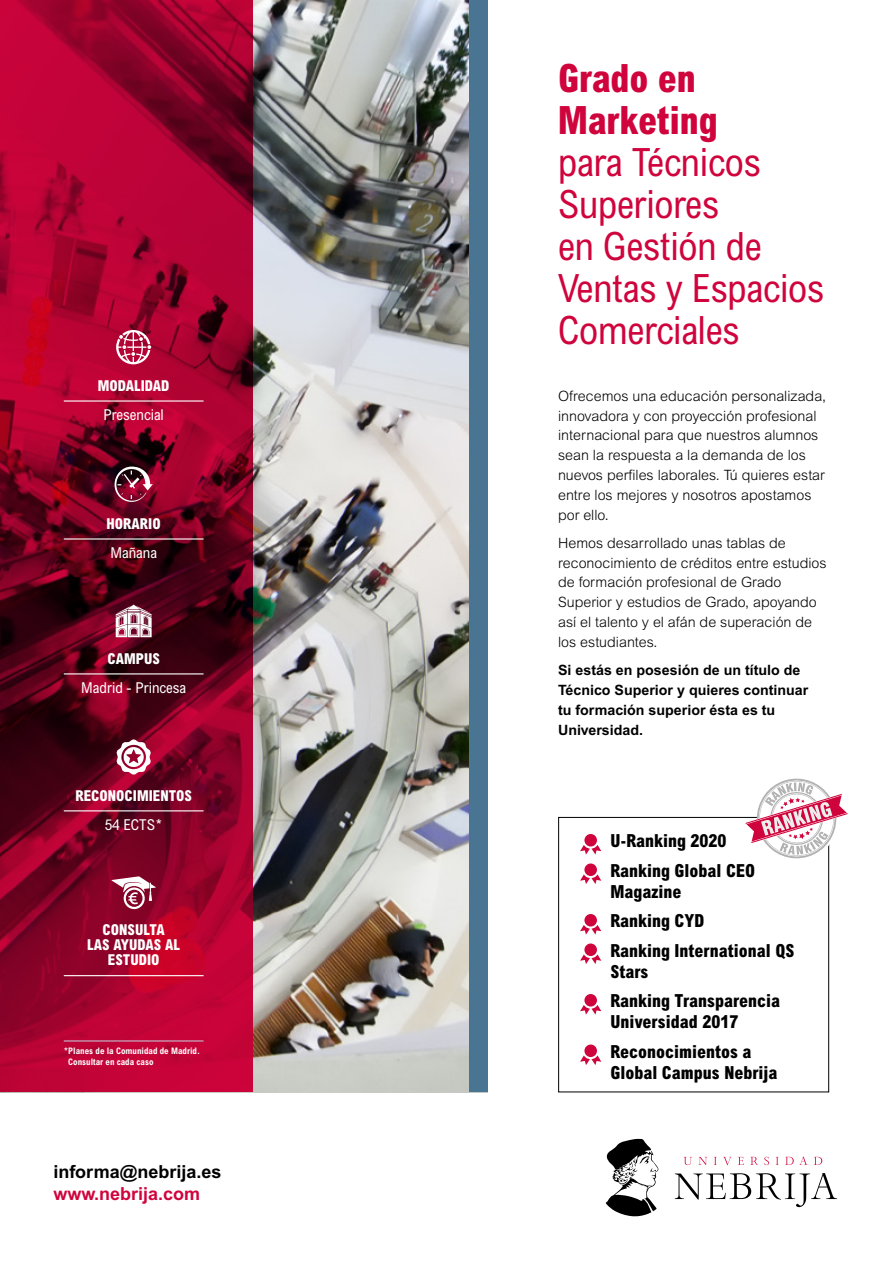
<style>
.page{position:relative;width:893px;height:1263px;background:#fff}
.page>*{position:absolute;margin:0;border:0;box-sizing:border-box;transform-origin:0 0}
.t1{font:condensed 39px/42px "Arial MT Pro";letter-spacing:-.005em;color:#d0043c}
.t2{font:800 condensed 39px/42px "Arial MT Pro";letter-spacing:-.005em;color:#d0043c}
.t3{font:800 condensed 18px/29.5px "Arial MT Pro";color:#000}
.t4{font:700 18px "Arial MT Pro";color:#000}
.t5{font:700 18px "Arial MT Pro";color:#d0043c}
.t6{font:800 condensed 15px/15px "Arial MT Pro";color:#fff;text-align:center}
.t7{font:condensed 15px "Arial MT Pro";color:#fff}
.t8{font:300 14.25px/19.8px "Arial MT Pro";color:#000}
.t9{font:700 14.25px/19.8px "Arial MT Pro";color:#000}
.t10{font:700 condensed 9px/10.8px "Arial MT Pro";color:#fff}
</style>
<div class="page">
<img style="left:0;top:0;width:487px;height:1092px">
<svg style="left:0;top:0;width:253px;height:1091px;background:#8d0228"></svg>
<svg style="left:605px;top:1139px;width:54px;height:78px"></svg>
<svg style="left:683px;top:1157px;width:139px;height:8px"></svg>
<svg style="left:675px;top:1173px;width:162px;height:34px"></svg>
<svg style="left:116px;top:330px;width:35px;height:34px"></svg>
<hr style="left:64px;top:400px;width:140px;height:2px;background:#fff">
<hr style="left:64px;top:538px;width:140px;height:1px;background:#fff">
<svg style="left:115px;top:466px;width:38px;height:43px;background:#803047"></svg>
<hr style="left:64px;top:673px;width:140px;height:1px;background:#fff">
<svg style="left:116px;top:604px;width:36px;height:33px"></svg>
<hr style="left:64px;top:810px;width:140px;height:1px;background:#fff">
<svg style="left:116px;top:739px;width:35px;height:36px"></svg>
<hr style="left:64px;top:975px;width:140px;height:1px;background:#fff">
<svg style="left:111px;top:876px;width:45px;height:33px"></svg>
<hr style="left:64px;top:1041px;width:140px;height:1px;background:#c4d1df">
<div style="left:469px;top:0;width:18px;height:1091px;background:#497593"></div>
<svg style="left:580px;top:834px;width:21px;height:20px"></svg>
<svg style="left:580px;top:863px;width:21px;height:21px"></svg>
<svg style="left:580px;top:914px;width:21px;height:20px"></svg>
<svg style="left:580px;top:943px;width:21px;height:21px"></svg>
<svg style="left:580px;top:994px;width:21px;height:20px"></svg>
<svg style="left:580px;top:1044px;width:21px;height:21px"></svg>
<div style="left:558px;top:817px;width:271px;height:275px;border:1px solid #000"></div>
<svg style="left:745px;top:778px;width:103px;height:84px"></svg>
<p class="t6" style="left:98px;top:378px;width:73px">MODALIDAD</p>
<p class="t7" style="left:104px;top:405px;width:62px">Presencial</p>
<p class="t6" style="left:107px;top:516px;width:56px">HORARIO</p>
<p class="t7" style="left:110px;top:543px;width:48px">Mañana</p>
<p class="t6" style="left:107px;top:651px;width:54px">CAMPUS</p>
<p class="t7" style="left:81px;top:678px;width:106px">Madrid - Princesa</p>
<p class="t6" style="left:75px;top:788px;width:118px">RECONOCIMIENTOS</p>
<p class="t7" style="left:105px;top:815px;width:59px">54 ECTS*</p>
<p class="t6" style="left:87px;top:923px;width:95px">CONSULTA<br>LAS AYUDAS AL<br>ESTUDIO</p>
<p class="t10" style="left:68px;top:1046px;width:133px;text-indent:-4px">*Planes de la Comunidad de Madrid.<br>Consultar en cada caso</p>
<p class="t4" style="left:54px;top:1161px;width:169px">informa@nebrija.es</p>
<p class="t5" style="left:54px;top:1183px;width:148px">www.nebrija.com</p>
<h1 class="t2" style="left:558px;top:59px;width:161px">Grado en<br>Marketing</h1>
<h1 class="t1" style="left:558px;top:142px;width:268px">para Técnicos<br>Superiores<br>en Gestión de<br>Ventas y Espacios<br>Comerciales</h1>
<p class="t8" style="left:558px;top:386px;width:270px">Ofrecemos una educación personalizada, innovadora y con proyección profesional internacional para que nuestros alumnos sean la respuesta a la demanda de los nuevos perfiles laborales. Tú quieres estar entre los mejores y nosotros apostamos por ello.</p>
<p class="t8" style="left:558px;top:533px;width:270px">Hemos desarrollado unas tablas de reconocimiento de créditos entre estudios de formación profesional de Grado Superior y estudios de Grado, apoyando así el talento y el afán de superación de los estudiantes.</p>
<p class="t9" style="left:558px;top:661px;width:252px">Si estás en posesión de un título de<br>Técnico Superior y quieres continuar tu formación superior ésta es tu<br>Universidad.</p>
<p class="t3" style="left:610px;top:826px;width:146px">U-Ranking 2020<br>Ranking Global CEO</p>
<p class="t3" style="left:610px;top:877px;width:185px">Magazine<br>Ranking CYD<br>Ranking International QS</p>
<p class="t3" style="left:610px;top:957px;width:171px">Stars<br>Ranking Transparencia</p>
<p class="t3" style="left:610px;top:1007px;width:143px">Universidad 2017<br>Reconocimientos a</p>
<p class="t3" style="left:610px;top:1058px;width:169px">Global Campus Nebrija</p>
</div>
